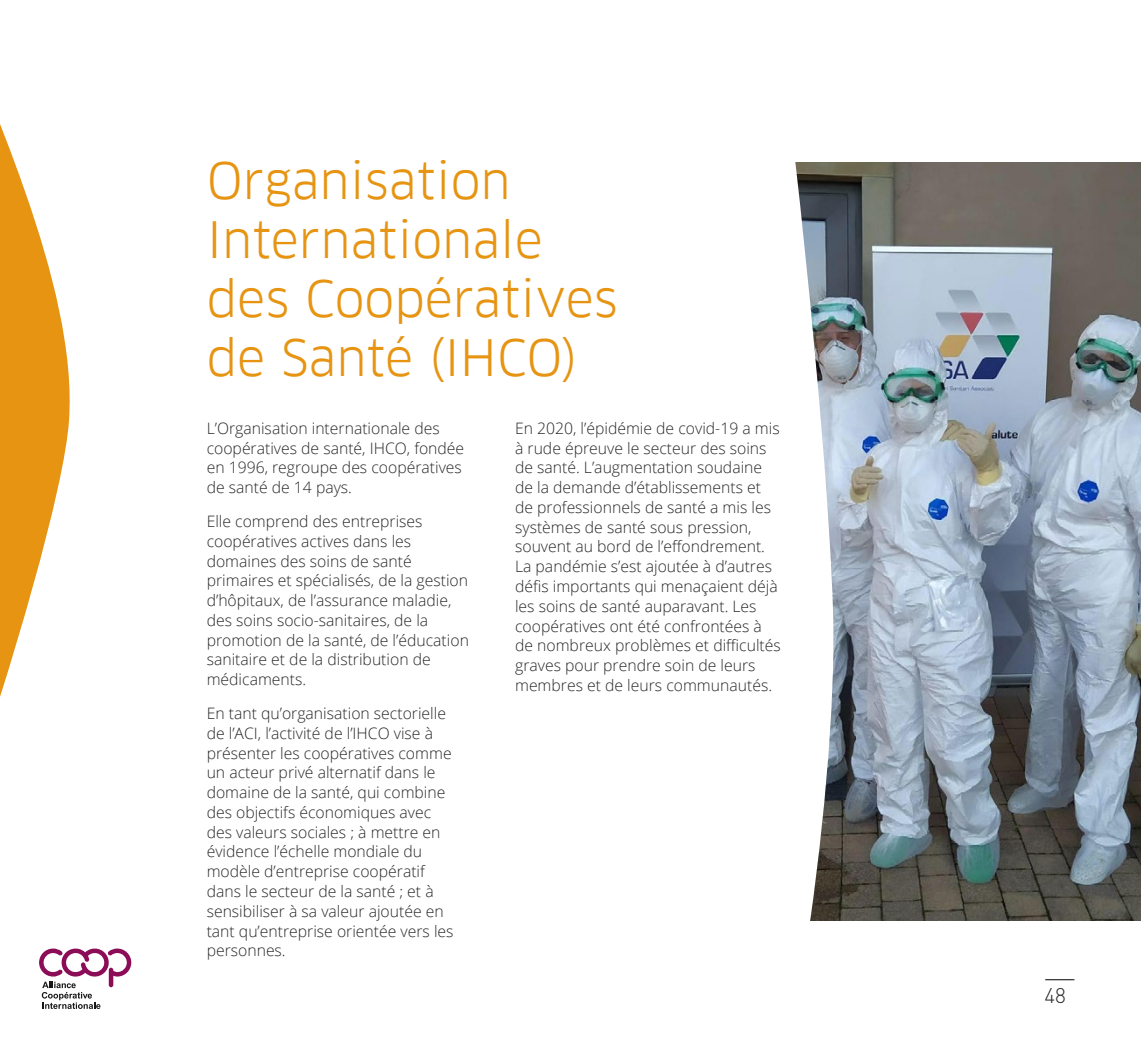
<style>
.page{position:relative;width:1141px;height:1042px;background:#fff}
.page>*{position:absolute;margin:0;border:0;box-sizing:border-box;transform-origin:0 0}
.TITRE_2{font:49px/58.8px "Clan Pro";color:#e69412}
.t1{font:300 21px "DIN";color:#272726}
.t2{font:300 15.75px/19.8px "Open Sans";color:#272726}
</style>
<div class="page">
<svg style="left:1045px;top:979px;width:29px;height:1px"></svg>
<svg style="left:79px;top:948px;width:52px;height:61px"></svg>
<img style="left:839px;top:163px;width:302px;height:757px">
<svg style="left:795px;top:162px;width:44px;height:759px"></svg>
<svg style="left:0;top:124px;width:79px;height:885px"></svg>
<p class="TITRE_2" style="left:207px;top:152px;width:413px">Organisation<br>Internationale des Coopératives de Santé (IHCO)</p>
<p class="t2" style="left:207px;top:418px;width:259px">L’Organisation internationale des coopératives de santé, IHCO, fondée en 1996, regroupe des coopératives de santé de 14 pays.</p>
<p class="t2" style="left:207px;top:511px;width:264px">Elle comprend des entreprises coopératives actives dans les domaines des soins de santé primaires et spécialisés, de la gestion d’hôpitaux, de l’assurance maladie, des soins socio-sanitaires, de la promotion de la santé, de l’éducation sanitaire et de la distribution de médicaments.</p>
<p class="t2" style="left:207px;top:703px;width:248px">En tant qu’organisation sectorielle de l’ACI, l’activité de l’IHCO vise à présenter les coopératives comme un acteur privé alternatif dans le domaine de la santé, qui combine des objectifs économiques avec des valeurs sociales ; à mettre en évidence l’échelle mondiale du modèle d’entreprise coopératif dans le secteur de la santé ; et à sensibiliser à sa valeur ajoutée en tant qu’entreprise orientée vers les personnes.</p>
<p class="t2" style="left:515px;top:418px;width:267px">En 2020, l’épidémie de covid-19 a mis à rude épreuve le secteur des soins de santé. L’augmentation soudaine de la demande d’établissements et de professionnels de santé a mis les systèmes de santé sous pression, souvent au bord de l’effondrement.<br>La pandémie s’est ajoutée à d’autres défis importants qui menaçaient déjà les soins de santé auparavant. Les coopératives ont été confrontées à de nombreux problèmes et difficultés graves pour prendre soin de leurs membres et de leurs communautés.</p>
<h2 class="t1" style="left:1044px;top:982px;width:23px">48</h2>
</div>
